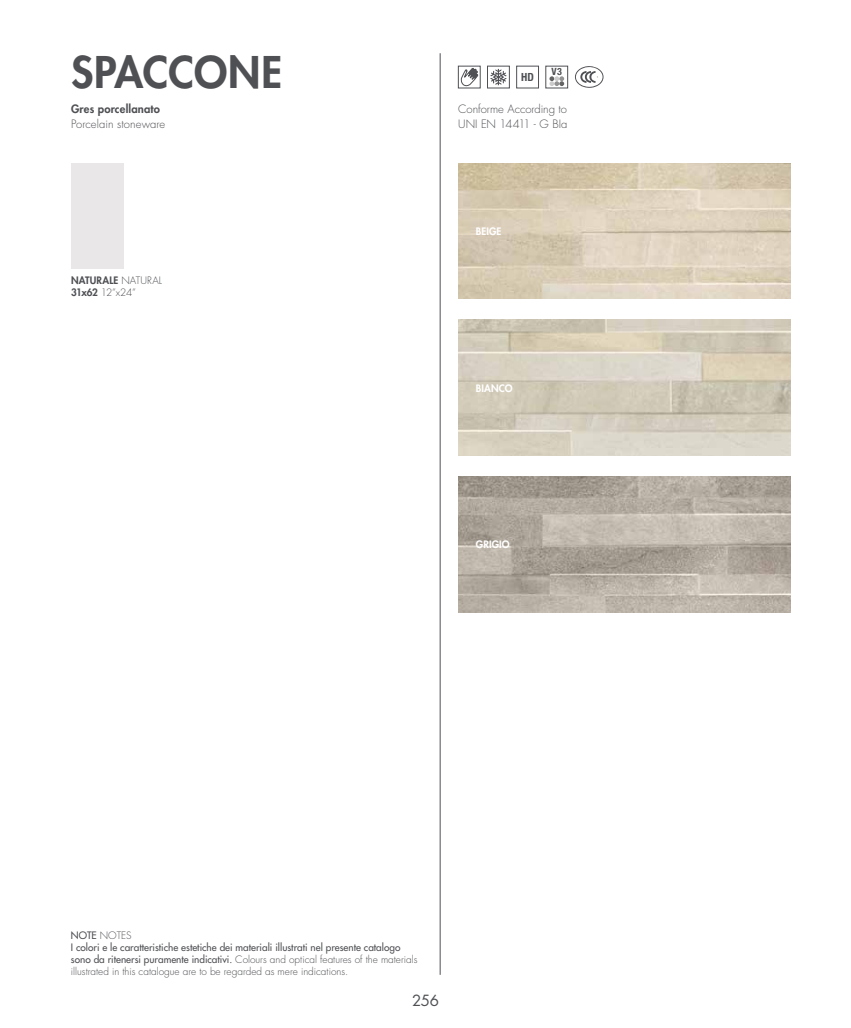
<style>
.page{position:relative;width:851px;height:1028px;background:#fff}
.page>*{position:absolute;margin:0;border:0;box-sizing:border-box;transform-origin:0 0}
.t1{font:800 42.5px "Futura Std";color:#4f5054}
.t2{font:15px "Futura Std";color:#4f5054}
.t3{font:300 11.25px/15px "Futura Std";letter-spacing:.005em;color:#4f5054}
.t4{font:800 11.25px "Futura Std";letter-spacing:.015em;color:#4f5054}
.t5{font:700 condensed 11.25px "Helvetica Neue LT Std";color:#4f5054}
.t6{font:500 10px/12px "Futura Std";color:#4f5054}
.t7{font:300 10px/12px "Futura Std";color:#4f5054}
.t8{font:800 10px "Futura Std";letter-spacing:.01em;color:#fff}
.t9{font:700 condensed 10px "Helvetica Neue LT Std";color:#4f5054}
.s1{font-weight:800}
.s2{font-weight:300}
</style>
<div class="page">
<hr style="left:440px;top:53px;width:1px;height:921px;background:#4f5054">
<img style="left:458px;top:163px;width:332px;height:136px">
<img style="left:458px;top:320px;width:332px;height:135px">
<img style="left:458px;top:476px;width:332px;height:136px">
<div style="left:71px;top:163px;width:53px;height:105px;background:#e9e7e7"></div>
<svg style="left:490px;top:69px;width:16px;height:16px"></svg>
<svg style="left:575px;top:66px;width:28px;height:22px"></svg>
<svg style="left:549px;top:76px;width:15px;height:10px"></svg>
<div style="left:458px;top:66px;width:22px;height:22px;border:1px solid #4f5054"></div>
<svg style="left:460px;top:68px;width:18px;height:19px"></svg>
<h1 class="t1" style="left:71px;top:46px;width:213px">SPACCONE</h1>
<p class="t4" style="left:71px;top:102px;width:90px">Gres porcellanato</p>
<p class="t3" style="left:71px;top:117px;width:96px">Porcelain stoneware</p>
<p class="t7" style="left:71px;top:274px;width:93px"><span class="s1">NATURALE</span> NATURAL<br><span class="s1">31x62</span> 12”x24”</p>
<p class="t5" style="left:521px;top:70px;width:14px">HD</p>
<p class="t9" style="left:551px;top:66px;width:12px">V3</p>
<p class="t3" style="left:458px;top:102px;width:111px">Conforme According to<br>UNI EN 14411 - G BIa</p>
<p class="t8" style="left:476px;top:225px;width:27px">BEIGE</p>
<p class="t8" style="left:476px;top:382px;width:38px">BIANCO</p>
<p class="t8" style="left:476px;top:538px;width:35px">GRIGIO</p>
<p class="t6" style="left:71px;top:929px;width:348px">NOTE <span class="s2">NOTES<br></span>I colori e le caratteristiche estetiche dei materiali illustrati nel presente catalogo sono da ritenersi puramente indicativi. <span class="s2">Colours and optical features of the materials illustrated in this catalogue are to be regarded as mere indications.</span></p>
<h2 class="t2" style="left:412px;top:991px;width:28px">256</h2>
</div>
